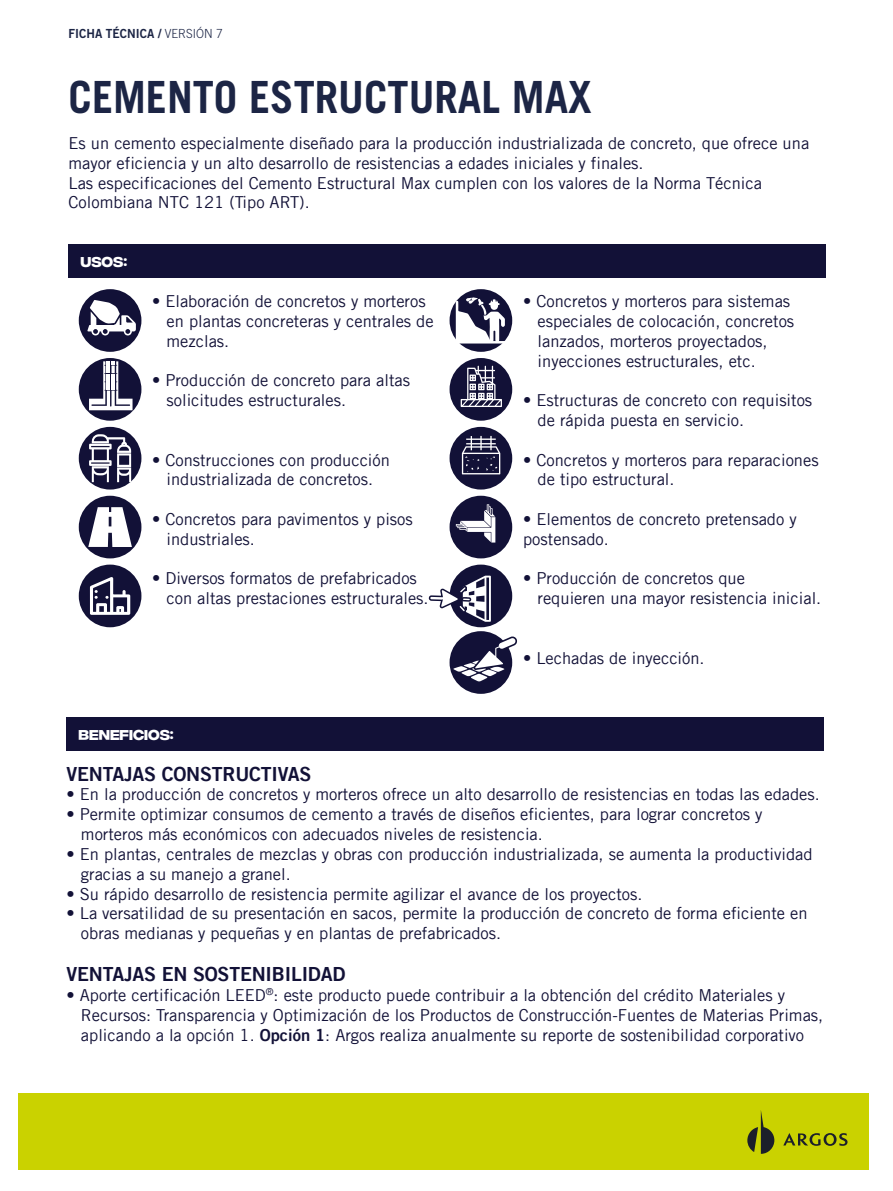
<style>
.page{position:relative;width:893px;height:1191px;background:#fff}
.page>*{position:absolute;margin:0;border:0;box-sizing:border-box;transform-origin:0 0}
.t1{font:700 44.4px "Trade Gothic LT Std";color:#1c2545;scale:.95 1}
.t2{font:19.5px "Trade Gothic LT Bold Two";letter-spacing:-.01em;color:#121137}
.t3{font:16.5px/19.8px "Trade Gothic LT";color:#121137}
.t4{font:600 14.1px "Integral CF";color:#fff}
.t5{font:12.6px "Trade Gothic LT Std Bd 2";color:#1c2545;scale:.95 1}
.s1{font-family:"Trade Gothic LT Std";font-weight:300}
.s2{font-family:"Trade Gothic LT Bold Two"}
</style>
<div class="page">
<div style="left:18px;top:1093px;width:851px;height:77px;background:#cad200"></div>
<svg style="left:783px;top:1133px;width:64px;height:12px"></svg>
<svg style="left:747px;top:1110px;width:27px;height:43px"></svg>
<div style="left:67px;top:717px;width:757px;height:33px;background:#121137"></div>
<div style="left:69px;top:244px;width:757px;height:34px;background:#121137"></div>
<div style="left:450px;top:427px;width:62px;height:62px;background:#121137;border-radius:50%"></div>
<svg style="left:462px;top:436px;width:38px;height:38px"></svg>
<div style="left:450px;top:358px;width:62px;height:63px;background:#121137;border-radius:50%"></div>
<svg style="left:461px;top:366px;width:41px;height:41px"></svg>
<div style="left:79px;top:358px;width:62px;height:63px;background:#121137;border-radius:50%"></div>
<svg style="left:89px;top:361px;width:44px;height:49px"></svg>
<div style="left:79px;top:427px;width:62px;height:62px;background:#121137;border-radius:50%"></div>
<svg style="left:89px;top:434px;width:42px;height:48px"></svg>
<div style="left:79px;top:289px;width:62px;height:63px;background:#121137;border-radius:50%"></div>
<svg style="left:87px;top:300px;width:49px;height:35px"></svg>
<div style="left:450px;top:289px;width:62px;height:63px;background:#121137;border-radius:50%"></div>
<svg style="left:456px;top:296px;width:50px;height:48px"></svg>
<div style="left:79px;top:564px;width:62px;height:63px;background:#121137;border-radius:50%"></div>
<svg style="left:90px;top:577px;width:40px;height:38px"></svg>
<div style="left:79px;top:496px;width:62px;height:62px;background:#121137;border-radius:50%"></div>
<svg style="left:88px;top:507px;width:44px;height:40px"></svg>
<div style="left:450px;top:631px;width:62px;height:63px;background:#121137;border-radius:50%"></div>
<svg style="left:453px;top:635px;width:64px;height:46px"></svg>
<div style="left:450px;top:564px;width:62px;height:63px;background:#121137;border-radius:50%"></div>
<svg style="left:428px;top:575px;width:63px;height:47px"></svg>
<div style="left:450px;top:496px;width:62px;height:62px;background:#121137;border-radius:50%"></div>
<svg style="left:456px;top:504px;width:39px;height:38px"></svg>
<p class="t5" style="left:69px;top:26px;width:164px">FICHA TÉCNICA / <span class="s1">VERSIÓN 7</span></p>
<h1 class="t1" style="left:69px;top:70px;width:552px">CEMENTO ESTRUCTURAL MAX</h1>
<p class="t3" style="left:69px;top:133px;width:742px">Es un cemento especialmente diseñado para la producción industrializada de concreto, que ofrece una mayor eficiencia y un alto desarrollo de resistencias a edades iniciales y finales.<br>Las especificaciones del Cemento Estructural Max cumplen con los valores de la Norma Técnica Colombiana NTC 121 (Tipo ART).</p>
<p class="t4" style="left:80px;top:254px;width:48px">USOS:</p>
<p class="t3" style="left:167px;top:291px;width:269px;text-indent:-14px">• Elaboración de concretos y morteros en plantas concreteras y centrales de mezclas.</p>
<p class="t3" style="left:167px;top:370px;width:245px;text-indent:-14px">• Producción de concreto para altas solicitudes estructurales.</p>
<p class="t3" style="left:152px;top:449px;width:239px;text-align:center">• Construcciones con producción industrializada de concretos.</p>
<p class="t3" style="left:167px;top:509px;width:248px;text-indent:-14px">• Concretos para pavimentos y pisos industriales.</p>
<p class="t3" style="left:167px;top:568px;width:264px;text-indent:-14px">• Diversos formatos de prefabricados con altas prestaciones estructurales.</p>
<p class="t4" style="left:78px;top:727px;width:97px">BENEFICIOS:</p>
<p class="t3" style="left:538px;top:291px;width:258px;text-indent:-14px">• Concretos y morteros para sistemas especiales de colocación, concretos lanzados, morteros proyectados, inyecciones estructurales, etc.</p>
<p class="t3" style="left:538px;top:390px;width:276px;text-indent:-14px">• Estructuras de concreto con requisitos de rápida puesta en servicio.</p>
<p class="t3" style="left:538px;top:449px;width:283px;text-indent:-14px">• Concretos y morteros para reparaciones de tipo estructural.</p>
<p class="t3" style="left:523px;top:509px;width:275px">• Elementos de concreto pretensado y postensado.</p>
<p class="t3" style="left:538px;top:568px;width:285px;text-indent:-14px">• Producción de concretos que<br>requieren una mayor resistencia inicial.</p>
<p class="t3" style="left:523px;top:647px;width:183px">• Lechadas de inyección.</p>
<p class="t2" style="left:67px;top:761px;width:246px">VENTAJAS CONSTRUCTIVAS</p>
<p class="t3" style="left:67px;top:784px;width:755px">• En la producción de concretos y morteros ofrece un alto desarrollo de resistencias en todas las edades.</p>
<p class="t3" style="left:81px;top:804px;width:683px;text-indent:-14px">• Permite optimizar consumos de cemento a través de diseños eficientes, para lograr concretos y morteros más económicos con adecuados niveles de resistencia.</p>
<p class="t3" style="left:81px;top:844px;width:733px;text-indent:-14px">• En plantas, centrales de mezclas y obras con producción industrializada, se aumenta la productividad gracias a su manejo a granel.</p>
<p class="t3" style="left:67px;top:883px;width:577px">• Su rápido desarrollo de resistencia permite agilizar el avance de los proyectos.</p>
<p class="t3" style="left:81px;top:903px;width:728px;text-indent:-14px">• La versatilidad de su presentación en sacos, permite la producción de concreto de forma eficiente en obras medianas y pequeñas y en plantas de prefabricados.</p>
<p class="t2" style="left:67px;top:962px;width:280px">VENTAJAS EN SOSTENIBILIDAD</p>
<p class="t3" style="left:81px;top:985px;width:744px;text-indent:-14px">• Aporte certificación LEED<sup>®</sup>: este producto puede contribuir a la obtención del crédito Materiales y<br>Recursos: Transparencia y Optimización de los Productos de Construcción-Fuentes de Materias Primas, aplicando a la opción 1. <span class="s2">Opción 1</span>: Argos realiza anualmente su reporte de sostenibilidad corporativo</p>
</div>
